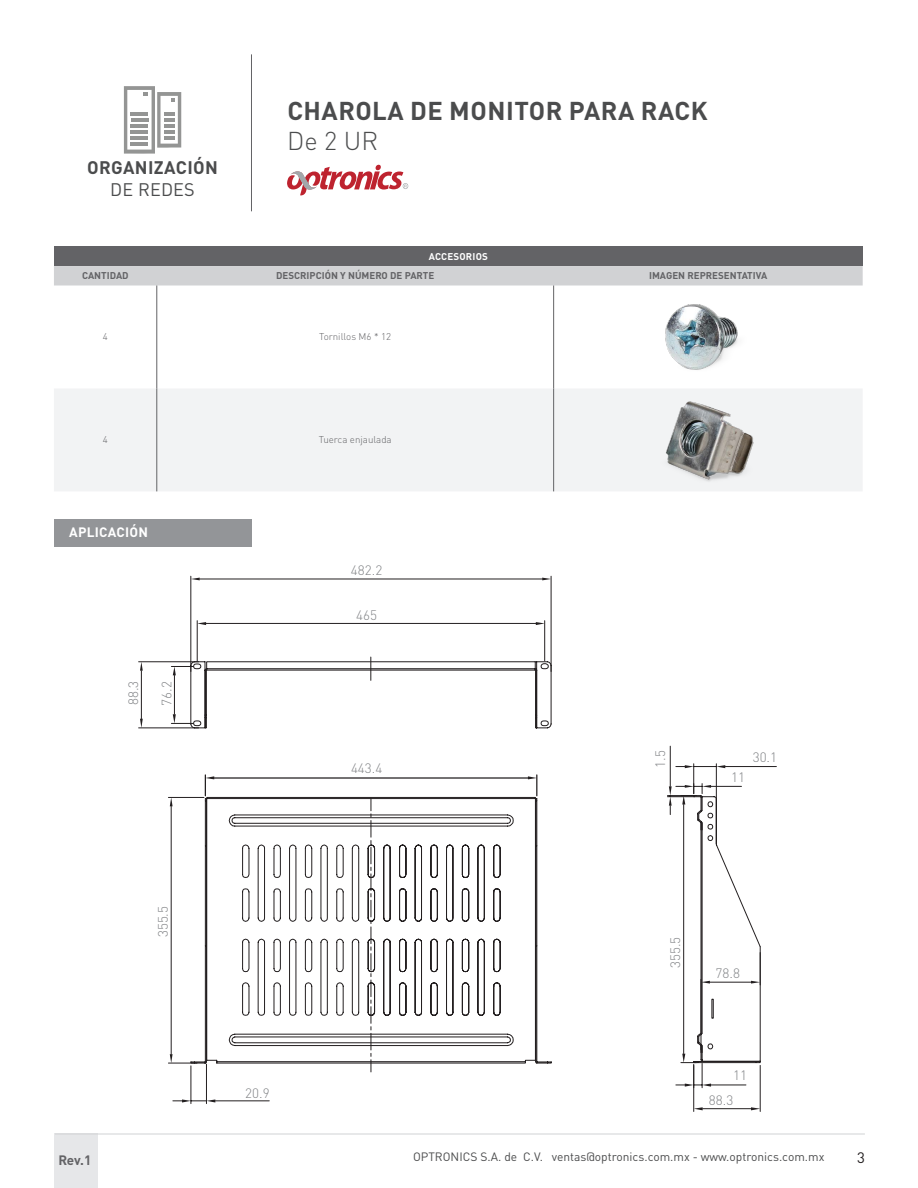
<style>
.page{position:relative;width:918px;height:1188px;background:#fff}
.page>*{position:absolute;margin:0;border:0;box-sizing:border-box;transform-origin:0 0}
.t1{font:700 25.5px "DIN Pro";letter-spacing:.02em;color:#4b4c4d}
.t2{font:300 25.5px "DIN Pro";color:#4b4c4d}
.t3{font:700 18px "DIN Pro";letter-spacing:.02em;color:#4b4c4d}
.t4{font:18px "DIN Pro";letter-spacing:.01em;color:#4b4c4d}
.t5{font:15px "DIN Pro";color:#231f20}
.t6{font:300 13.5px "DIN Pro";color:#818386}
.t7{font:700 13.5px "DIN Pro";letter-spacing:.02em;color:#fff}
.t8{font:700 13.5px "DIN Pro";color:#636366}
.t9{font:12px "DIN Pro";color:#4b4c4d}
.t10{font:700 9.75px "DIN Pro";color:#636366}
.t11{font:300 9.75px "DIN Pro";color:#636366}
.t12{font:700 9.75px "DIN Pro";letter-spacing:.02em;color:#fff}
</style>
<div class="page">
<div style="left:54px;top:1134px;width:44px;height:54px;background:#e6e7e9"></div>
<hr style="left:55px;top:1134px;width:810px;height:1px;background:#d1d2d4">
<hr style="left:251px;top:54px;width:1px;height:157px;background:#636366">
<svg style="left:287px;top:165px;width:121px;height:30px"></svg>
<svg style="left:124px;top:86px;width:57px;height:68px"></svg>
<div style="left:54px;top:247px;width:809px;height:19px;background:#636366"></div>
<div style="left:54px;top:266px;width:809px;height:20px;background:#d1d2d4"></div>
<div style="left:54px;top:388px;width:808px;height:103px;background:#f2f3f4"></div>
<hr style="left:156px;top:286px;width:1px;height:102px;background:#636366">
<hr style="left:553px;top:286px;width:1px;height:102px;background:#636366">
<hr style="left:156px;top:388px;width:1px;height:103px;background:#636366">
<hr style="left:553px;top:388px;width:1px;height:103px;background:#636366">
<img style="left:665px;top:304px;width:73px;height:66px">
<img style="left:618px;top:395px;width:162px;height:90px">
<svg style="left:197px;top:797px;width:355px;height:267px"></svg>
<hr style="left:214px;top:777px;width:314px;height:2px;background:#231f20">
<svg style="left:205px;top:775px;width:9px;height:21px"></svg>
<svg style="left:528px;top:775px;width:9px;height:21px"></svg>
<hr style="left:171px;top:806px;width:1px;height:248px;background:#231f20">
<hr style="left:168px;top:797px;width:36px;height:1px;background:#231f20">
<svg style="left:170px;top:798px;width:3px;height:8px"></svg>
<svg style="left:168px;top:1054px;width:29px;height:10px"></svg>
<hr style="left:215px;top:1101px;width:54px;height:1px;background:#231f20">
<hr style="left:206px;top:1064px;width:1px;height:40px;background:#231f20">
<hr style="left:191px;top:1066px;width:1px;height:38px;background:#231f20">
<svg style="left:173px;top:1099px;width:42px;height:4px"></svg>
<svg style="left:228px;top:799px;width:286px;height:273px"></svg>
<hr style="left:703px;top:1108px;width:48px;height:1px;background:#231f20">
<hr style="left:760px;top:1065px;width:1px;height:46px;background:#231f20">
<hr style="left:693px;top:1065px;width:1px;height:46px;background:#231f20">
<svg style="left:694px;top:1107px;width:9px;height:3px"></svg>
<svg style="left:751px;top:1107px;width:9px;height:3px"></svg>
<hr style="left:725px;top:766px;width:51px;height:1px;background:#231f20">
<hr style="left:716px;top:764px;width:1px;height:34px;background:#231f20">
<hr style="left:693px;top:764px;width:1px;height:30px;background:#231f20">
<svg style="left:676px;top:765px;width:49px;height:3px"></svg>
<hr style="left:670px;top:746px;width:1px;height:40px;background:#231f20">
<svg style="left:667px;top:784px;width:94px;height:304px"></svg>
<hr style="left:200px;top:579px;width:342px;height:1px;background:#231f20">
<hr style="left:551px;top:576px;width:1px;height:95px;background:#231f20">
<hr style="left:191px;top:576px;width:1px;height:95px;background:#231f20">
<svg style="left:191px;top:578px;width:9px;height:2px"></svg>
<svg style="left:542px;top:578px;width:9px;height:2px"></svg>
<hr style="left:206px;top:623px;width:330px;height:1px;background:#231f20">
<hr style="left:544px;top:621px;width:1px;height:40px;background:#231f20">
<hr style="left:197px;top:621px;width:1px;height:40px;background:#231f20">
<svg style="left:197px;top:622px;width:9px;height:3px"></svg>
<svg style="left:536px;top:622px;width:9px;height:3px"></svg>
<hr style="left:141px;top:671px;width:1px;height:48px;background:#231f20">
<hr style="left:139px;top:728px;width:60px;height:1px;background:#231f20">
<hr style="left:139px;top:662px;width:60px;height:1px;background:#231f20">
<svg style="left:140px;top:662px;width:3px;height:9px"></svg>
<svg style="left:140px;top:719px;width:3px;height:9px"></svg>
<svg style="left:171px;top:657px;width:381px;height:72px"></svg>
<div style="left:54px;top:519px;width:198px;height:27px;background:#939598"></div>
<h2 class="t3" style="left:87px;top:153px;width:132px">ORGANIZACIÓN</h2>
<h2 class="t4" style="left:110px;top:177px;width:86px">DE REDES</h2>
<h1 class="t1" style="left:287px;top:89px;width:422px">CHAROLA DE MONITOR PARA RACK</h1>
<h1 class="t2" style="left:287px;top:121px;width:93px">De 2 UR</h1>
<p class="t12" style="left:429px;top:248px;width:61px">ACCESORIOS</p>
<p class="t10" style="left:82px;top:268px;width:48px">CANTIDAD</p>
<p class="t10" style="left:276px;top:268px;width:160px">DESCRIPCIÓN Y NÚMERO DE PARTE</p>
<p class="t10" style="left:649px;top:268px;width:120px">IMAGEN REPRESENTATIVA</p>
<p class="t11" style="left:103px;top:329px;width:7px">4</p>
<p class="t11" style="left:319px;top:329px;width:73px">Tornillos M6 * 12</p>
<p class="t11" style="left:103px;top:432px;width:7px">4</p>
<p class="t11" style="left:319px;top:432px;width:75px">Tuerca enjaulada</p>
<p class="t7" style="left:69px;top:521px;width:80px">APLICACIÓN</p>
<p class="t6" style="left:123px;top:705px;width:26px;rotate:-90deg">88.3</p>
<p class="t6" style="left:156px;top:706px;width:26px;rotate:-90deg">76.2</p>
<p class="t6" style="left:153px;top:937px;width:33px;rotate:-90deg">355.5</p>
<p class="t6" style="left:245px;top:1083px;width:26px">20.9</p>
<p class="t6" style="left:351px;top:559px;width:33px">482.2</p>
<p class="t6" style="left:356px;top:604px;width:22px">465</p>
<p class="t6" style="left:351px;top:758px;width:33px">443.4</p>
<p class="t6" style="left:650px;top:768px;width:19px;rotate:-90deg">1.5</p>
<p class="t6" style="left:753px;top:747px;width:26px">30.1</p>
<p class="t6" style="left:731px;top:767px;width:15px">11</p>
<p class="t6" style="left:665px;top:968px;width:33px;rotate:-90deg">355.5</p>
<p class="t6" style="left:716px;top:963px;width:26px">78.8</p>
<p class="t6" style="left:733px;top:1065px;width:15px">11</p>
<p class="t6" style="left:709px;top:1089px;width:26px">88.3</p>
<p class="t8" style="left:58px;top:1149px;width:34px">Rev.1</p>
<p class="t9" style="left:413px;top:1149px;width:413px">OPTRONICS S.A. de C.V. ventas@optronics.com.mx - www.optronics.com.mx</p>
<p class="t5" style="left:857px;top:1148px;width:9px">3</p>
</div>
